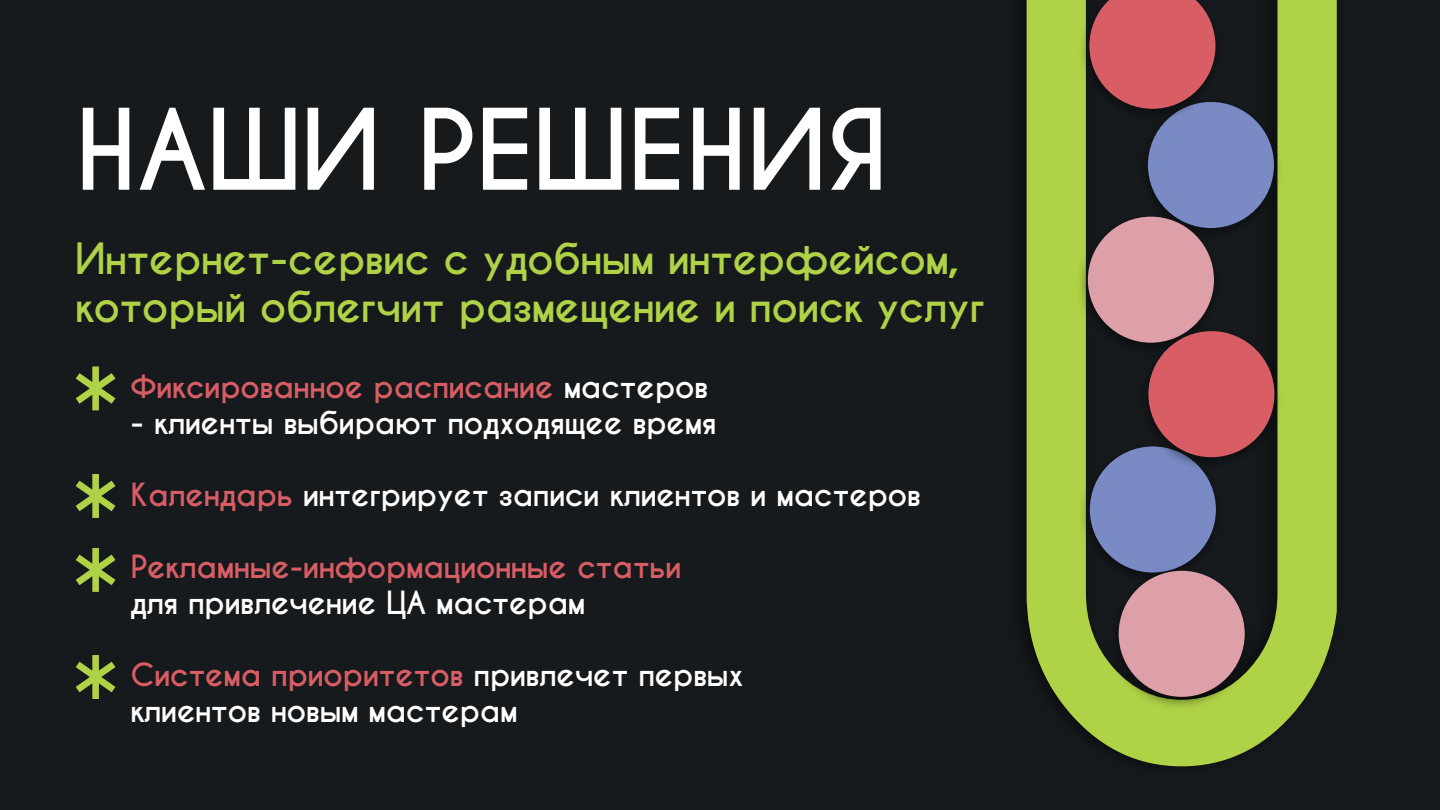
<style>
.page{position:relative;width:1440px;height:810px;background:#161a1d}
.page>*{position:absolute;margin:0;border:0;box-sizing:border-box;transform-origin:0 0}
.t1{font:150px/107.6px "Caviar Dreams";color:#b0d246}
.t2{font:700 105px "Caviar Dreams";color:#fff}
.t3{font:700 40.5px/48px "Caviar Dreams";color:#b0d246}
.t4{font:700 30px/36px "Caviar Dreams";color:#fff}
.t5{font:700 30px "Caviar Dreams";color:#d85d65}
.s1{color:#fff}
.s2{color:#d85d65}
</style>
<div class="page">
<img style="left:1022px;top:0;width:168px;height:767px">
<svg style="left:1027px;top:0;width:310px;height:766px;fill:#b0d246"></svg>
<img style="left:1133px;top:93px;width:153px;height:153px">
<div style="left:1148px;top:102px;width:126px;height:126px;background:#798ac5;border-radius:50%"></div>
<img style="left:1074px;top:0;width:154px;height:127px">
<svg style="left:1089px;top:0;width:126px;height:109px"></svg>
<img style="left:1073px;top:207px;width:153px;height:154px">
<div style="left:1088px;top:217px;width:126px;height:126px;background:#dda0a8;border-radius:50%"></div>
<img style="left:1075px;top:437px;width:153px;height:154px">
<div style="left:1090px;top:446px;width:126px;height:127px;background:#798ac5;border-radius:50%"></div>
<img style="left:1133px;top:322px;width:154px;height:154px">
<div style="left:1148px;top:331px;width:126px;height:126px;background:#d85d65;border-radius:50%"></div>
<img style="left:1103px;top:562px;width:154px;height:153px">
<div style="left:1119px;top:571px;width:126px;height:126px;background:#dda0a8;border-radius:50%"></div>
<h2 class="t2" style="left:75px;top:87px;width:813px">НАШИ РЕШЕНИЯ</h2>
<h3 class="t3" style="left:75px;top:236px;width:911px">Интернет-сервис с удобным интерфейсом, который облегчит размещение и поиск услуг</h3>
<h1 class="t1" style="left:66px;top:370px;width:60px">* *</h1>
<h1 class="t1" style="left:66px;top:552px;width:60px;line-height:107.1px">* *</h1>
<p class="t5" style="left:130px;top:369px;width:579px">Фиксированное расписание <span class="s1">мастеров</span></p>
<p class="t4" style="left:130px;top:406px;width:587px">- клиенты выбирают подходящее время</p>
<p class="t4" style="left:130px;top:478px;width:792px"><span class="s2">Календарь</span> интегрирует записи клиентов и мастеров</p>
<p class="t5" style="left:130px;top:549px;width:552px">Рекламные-информационные статьи</p>
<p class="t4" style="left:130px;top:586px;width:456px">для привлечение ЦА мастерам</p>
<p class="t4" style="left:130px;top:658px;width:615px"><span class="s2">Система приоритетов</span> привлечет первых клиентов новым мастерам</p>
</div>
